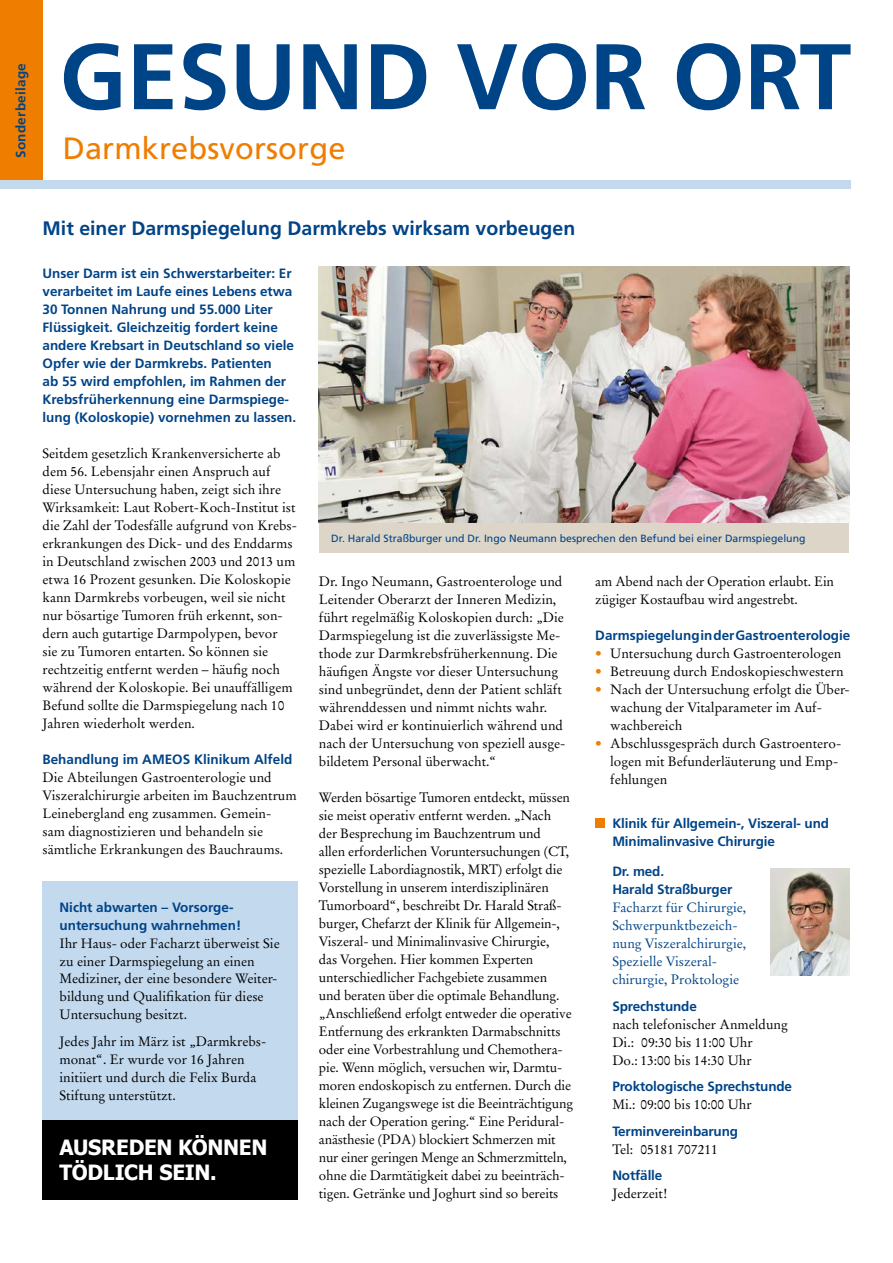
<style>
.page{position:relative;width:893px;height:1263px;background:#fff}
.page>*{position:absolute;margin:0;border:0;box-sizing:border-box;transform-origin:0 0}
.t1{font:700 93px "Frutiger";color:#048}
.t2{font:30.75px "Frutiger";letter-spacing:.005em;color:#ef7d00}
.t3{font:700 21px/25.2px "Tahoma";letter-spacing:-.015em;color:#fff}
.t4{font:700 19.5px "Frutiger";color:#048}
.t5{font:13.5px/18px "Stempel Garamond LT Std";color:#000}
.t6{font:700 13.5px/18px "Frutiger";color:#048}
.t7{font:13.5px/18px "Stempel Garamond LT Std";color:#048}
.t8{font:700 13.5px "Frutiger";letter-spacing:.02em;color:#048}
.t9{font:10.5px "Frutiger";color:#048}
.s1{color:#ef7d00}
</style>
<div class="page">
<img style="left:319px;top:267px;width:531px;height:256px">
<div style="left:319px;top:523px;width:530px;height:29px;background:#ddd5c8"></div>
<div style="left:595px;top:818px;width:10px;height:9px;background:#ef7d00"></div>
<img style="left:771px;top:869px;width:79px;height:106px">
<div style="left:43px;top:1120px;width:255px;height:79px;background:#000"></div>
<div style="left:43px;top:882px;width:255px;height:238px;background:#c2d9ee"></div>
<div style="left:0;top:0;width:43px;height:181px;background:#ef7d00"></div>
<div style="left:0;top:181px;width:850px;height:8px;background:#c2d9ee"></div>
<p class="t8" style="left:13px;top:158px;width:96px;rotate:-90deg">Sonderbeilage</p>
<h1 class="t1" style="left:60px;top:22px;width:793px">GESUND VOR ORT</h1>
<h2 class="t2" style="left:63px;top:130px;width:284px">Darmkrebsvorsorge</h2>
<h3 class="t4" style="left:43px;top:217px;width:534px">Mit einer Darmspiegelung Darmkrebs wirksam vorbeugen</h3>
<p class="t6" style="left:43px;top:264px;width:255px">Unser Darm ist ein Schwerstarbeiter: Er verarbeitet im Laufe eines Lebens etwa 30 Tonnen Nahrung und 55.000 Liter Flüssigkeit. Gleichzeitig fordert keine andere Krebsart in Deutschland so viele Opfer wie der Darmkrebs. Patienten<br>ab 55 wird empfohlen, im Rahmen der Krebsfrüherkennung eine Darmspiege&shy;lung (Koloskopie) vornehmen zu lassen.</p>
<p class="t5" style="left:43px;top:444px;width:256px">Seitdem gesetzlich Krankenversicherte ab dem 56. Lebensjahr einen Anspruch auf diese Untersuchung haben, zeigt sich ihre Wirksamkeit: Laut Robert-Koch-Institut ist die Zahl der Todesfälle aufgrund von Krebs&shy;erkrankungen des Dick- und des Enddarms in Deutschland zwischen 2003 und 2013 um etwa 16 Prozent gesunken. Die Koloskopie kann Darmkrebs vorbeugen, weil sie nicht nur bösartige Tumoren früh erkennt, son&shy;dern auch gutartige Darmpolypen, bevor<br>sie zu Tumoren entarten. So können sie rechtzeitig entfernt werden – häufig noch während der Koloskopie. Bei unauffälligem Befund sollte die Darmspiegelung nach 10<br>Jahren wiederholt werden.</p>
<p class="t6" style="left:43px;top:750px;width:251px">Behandlung im AMEOS Klinikum Alfeld</p>
<p class="t5" style="left:43px;top:768px;width:256px">Die Abteilungen Gastroenterologie und Viszeralchirurgie arbeiten im Bauchzentrum Leinebergland eng zusammen. Gemein&shy;sam diagnostizieren und behandeln sie sämtliche Erkrankungen des Bauchraums.</p>
<p class="t6" style="left:60px;top:898px;width:183px">Nicht abwarten – Vorsorge&shy;untersuchung wahrnehmen!</p>
<p class="t5" style="left:60px;top:934px;width:222px">Ihr Haus- oder Facharzt überweist Sie zu einer Darmspiegelung an einen Mediziner, der eine besondere Weiter&shy;bildung und Qualifikation für diese Untersuchung besitzt.</p>
<p class="t5" style="left:60px;top:1032px;width:208px">Jedes Jahr im März ist „Darmkrebs&shy;monat“. Er wurde vor 16 Jahren initiiert und durch die Felix Burda<br>Stiftung unterstützt.</p>
<h3 class="t3" style="left:60px;top:1136px;width:209px">AUSREDEN KÖNNEN<br>TÖDLICH SEIN.</h3>
<p class="t9" style="left:331px;top:532px;width:476px">Dr. Harald Straßburger und Dr. Ingo Neumann besprechen den Befund bei einer Darmspiegelung</p>
<p class="t5" style="left:319px;top:572px;width:248px">Dr. Ingo Neumann, Gastroenterologe und Leitender Oberarzt der Inneren Medizin, führt regelmäßig Koloskopien durch: „Die Darmspiegelung ist die zuverlässigste Me&shy;thode zur Darmkrebsfrüherkennung. Die häufigen Ängste vor dieser Untersuchung sind unbegründet, denn der Patient schläft währenddessen und nimmt nichts wahr.<br>Dabei wird er kontinuierlich während und nach der Untersuchung von speziell ausge&shy;bildetem Personal überwacht.“</p>
<p class="t5" style="left:319px;top:788px;width:256px">Werden bösartige Tumoren entdeckt, müssen sie meist operativ entfernt werden. „Nach<br>der Besprechung im Bauchzentrum und<br>allen erforderlichen Voruntersuchungen (CT, spezielle Labordiagnostik, MRT) erfolgt die Vorstellung in unserem interdisziplinären Tumorboard“, beschreibt Dr. Harald Straß&shy;burger, Chefarzt der Klinik für Allgemein-, Viszeral- und Minimalinvasive Chirurgie,<br>das Vorgehen. Hier kommen Experten unterschiedlicher Fachgebiete zusammen<br>und beraten über die optimale Behandlung. „Anschließend erfolgt entweder die operative Entfernung des erkrankten Darmabschnitts oder eine Vorbestrahlung und Chemothera&shy;pie. Wenn möglich, versuchen wir, Darmtu&shy;moren endoskopisch zu entfernen. Durch die kleinen Zugangswege ist die Beeinträchtigung nach der Operation gering.“ Eine Peridural&shy;anästhesie (PDA) blockiert Schmerzen mit nur einer geringen Menge an Schmerzmitteln, ohne die Darmtätigkeit dabei zu beeinträch&shy;tigen. Getränke und Joghurt sind so bereits</p>
<p class="t5" style="left:595px;top:572px;width:240px">am Abend nach der Operation erlaubt. Ein zügiger Kostaufbau wird angestrebt.</p>
<p class="t6" style="left:595px;top:626px;width:257px">Darmspiegelung in der Gastroenterologie</p>
<p class="t5" style="left:595px;top:644px;width:247px"><span class="s1">•</span> Untersuchung durch Gastroenterologen</p>
<p class="t5" style="left:595px;top:662px;width:250px"><span class="s1">•</span> Betreuung durch Endoskopieschwestern</p>
<p class="t5" style="left:610px;top:680px;width:241px;text-indent:-15px"><span class="s1">•</span> Nach der Untersuchung erfolgt die Über&shy;wachung der Vitalparameter im Auf&shy;wachbereich</p>
<p class="t5" style="left:610px;top:734px;width:233px;text-indent:-15px"><span class="s1">•</span> Abschlussgespräch durch Gastroentero&shy;logen mit Befunderläuterung und Emp&shy;fehlungen</p>
<p class="t6" style="left:612px;top:814px;width:218px">Klinik für Allgemein-, Viszeral- und<br>Minimalinvasive Chirurgie</p>
<p class="t6" style="left:612px;top:862px;width:121px">Dr. med.<br>Harald Straßburger</p>
<p class="t7" style="left:612px;top:899px;width:135px">Facharzt für Chirurgie,<br>Schwerpunktbezeich&shy;nung Viszeralchirurgie,<br>Spezielle Viszeral&shy;chirurgie, Proktologie</p>
<p class="t6" style="left:612px;top:997px;width:86px">Sprechstunde</p>
<p class="t5" style="left:612px;top:1015px;width:177px">nach telefonischer Anmeldung<br>Di.: 09:30 bis 11:00 Uhr<br>Do.: 13:00 bis 14:30 Uhr</p>
<p class="t6" style="left:612px;top:1077px;width:181px">Proktologische Sprechstunde</p>
<p class="t5" style="left:612px;top:1096px;width:141px">Mi.: 09:00 bis 10:00 Uhr</p>
<p class="t6" style="left:612px;top:1122px;width:127px">Terminvereinbarung</p>
<p class="t5" style="left:612px;top:1140px;width:107px">Tel: 05181 707211</p>
<p class="t6" style="left:612px;top:1166px;width:52px">Notfälle</p>
<p class="t5" style="left:612px;top:1185px;width:57px">Jederzeit!</p>
</div>
